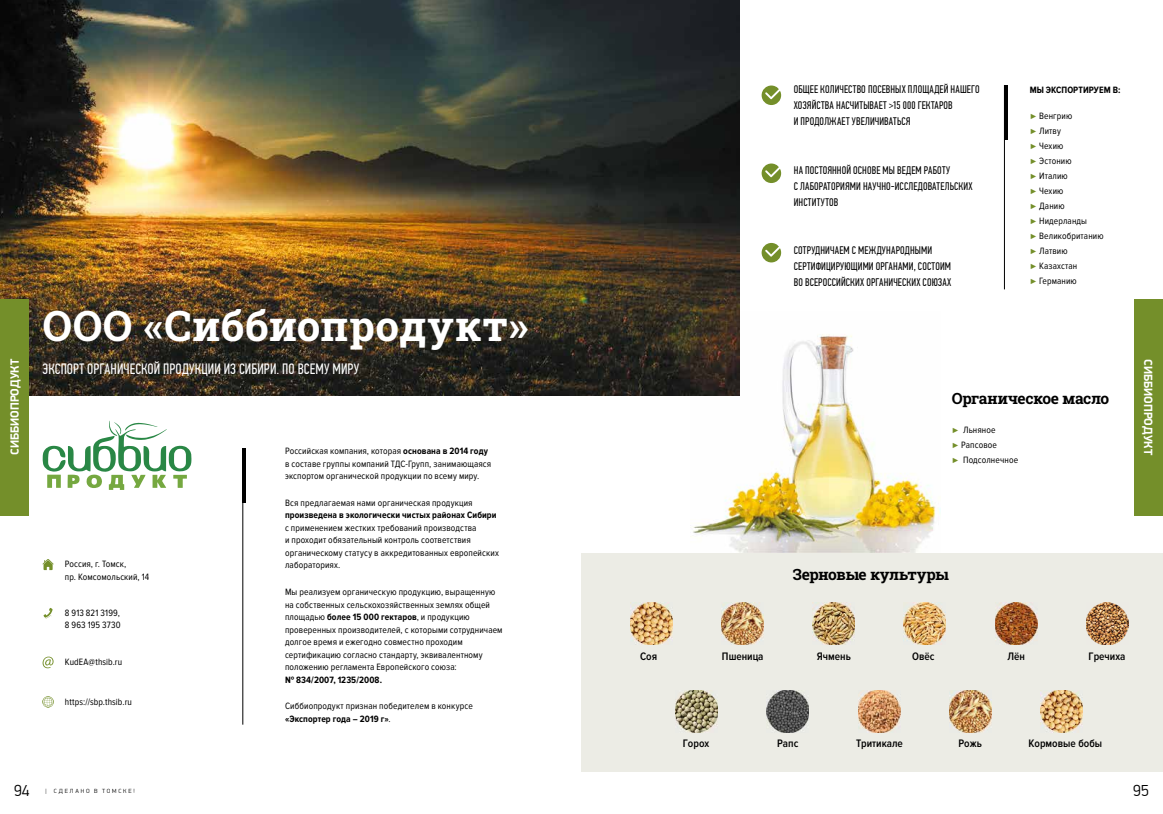
<style>
.page{position:relative;width:1163px;height:814px;background:#fff}
.page>*{position:absolute;margin:0;border:0;box-sizing:border-box;transform-origin:0 0}
.t1{font:42px "Roboto Slab";letter-spacing:.005em;color:#fff}
.t2{font:300 16px "PF Din Display Pro";color:#000}
.t3{font:15.5px "Roboto Slab";letter-spacing:-.03em;color:#000}
.t4{font:15px "PF Din Text Comp Pro";letter-spacing:.005em;color:#fff}
.t5{font:700 12px "PF Din Display Pro";color:#fff}
.t6{font:600 11.3px "Proxima Nova Cond";color:#000}
.t7{font:11px/16px "PF Din Text Comp Pro";letter-spacing:.015em;color:#000}
.t8{font:9.5px/12.5px "Proxima Nova Cond";letter-spacing:.01em;color:#000}
.t9{font:700 9.5px "Proxima Nova Cond";letter-spacing:.01em;color:#000}
.t10{font:300 6px "PF Din Display Pro";letter-spacing:.295em;color:#000}
.s1{font-family:"Century Gothic";font-size:7.5px;color:#748f2a}
.s2{font-weight:700}
</style>
<div class="page">
<img style="left:690px;top:311px;width:250px;height:242px">
<img style="left:0;top:0;width:739px;height:395px">
<div style="left:0;top:298px;width:28px;height:217px;background:#748f2a"></div>
<div style="left:1134px;top:298px;width:28px;height:217px;background:#748f2a"></div>
<svg style="left:42px;top:559px;width:12px;height:11px"></svg>
<svg style="left:44px;top:608px;width:9px;height:10px"></svg>
<svg style="left:43px;top:656px;width:11px;height:12px"></svg>
<svg style="left:42px;top:696px;width:12px;height:11px"></svg>
<hr style="left:1003px;top:85px;width:1px;height:204px;background:#000">
<svg style="left:1003px;top:85px;width:4px;height:54px"></svg>
<svg style="left:761px;top:85px;width:20px;height:20px"></svg>
<svg style="left:765px;top:85px;width:17px;height:14px"></svg>
<div style="left:761px;top:243px;width:20px;height:19px;background:#748f2a;border-radius:50%"></div>
<svg style="left:765px;top:242px;width:17px;height:14px"></svg>
<svg style="left:761px;top:163px;width:20px;height:20px"></svg>
<svg style="left:765px;top:163px;width:17px;height:14px"></svg>
<svg style="left:43px;top:420px;width:148px;height:70px"></svg>
<hr style="left:242px;top:448px;width:1px;height:276px;background:#000">
<hr style="left:242px;top:448px;width:3px;height:54px;background:#000">
<div style="left:581px;top:553px;width:581px;height:218px;background:#ecece5"></div>
<img style="left:1086px;top:602px;width:42px;height:43px">
<img style="left:766px;top:690px;width:42px;height:42px">
<img style="left:949px;top:690px;width:42px;height:42px">
<img style="left:995px;top:602px;width:41px;height:43px">
<img style="left:675px;top:690px;width:42px;height:42px">
<img style="left:858px;top:690px;width:42px;height:42px">
<img style="left:812px;top:602px;width:42px;height:43px">
<img style="left:903px;top:602px;width:42px;height:43px">
<img style="left:721px;top:602px;width:42px;height:43px">
<img style="left:630px;top:602px;width:42px;height:43px">
<img style="left:1040px;top:690px;width:42px;height:42px">
<h1 class="t1" style="left:43px;top:297px;width:487px">ООО «Сиббиопродукт»</h1>
<p class="t7" style="left:793px;top:82px;width:187px">ОБЩЕЕ КОЛИЧЕСТВО ПОСЕВНЫХ ПЛОЩАДЕЙ НАШЕГО<br>ХОЗЯЙСТВА НАСЧИТЫВАЕТ &gt;15 000 ГЕКТАРОВ<br>И ПРОДОЛЖАЕТ УВЕЛИЧИВАТЬСЯ</p>
<p class="t7" style="left:793px;top:162px;width:180px">НА ПОСТОЯННОЙ ОСНОВЕ МЫ ВЕДЕМ РАБОТУ<br>С ЛАБОРАТОРИЯМИ НАУЧНО-ИССЛЕДОВАТЕЛЬСКИХ<br>ИНСТИТУТОВ</p>
<p class="t7" style="left:793px;top:242px;width:159px">СОТРУДНИЧАЕМ С МЕЖДУНАРОДНЫМИ<br>СЕРТИФИЦИРУЮЩИМИ ОРГАНАМИ, СОСТОИМ<br>ВО ВСЕРОССИЙСКИХ ОРГАНИЧЕСКИХ СОЮЗАХ</p>
<p class="t9" style="left:1029px;top:84px;width:92px">МЫ ЭКСПОРТИРУЕМ В:</p>
<p class="t8" style="left:1029px;top:109px;width:75px;line-height:15px"><span class="s1">►</span> Венгрию<br><span class="s1">►</span> Литву<br><span class="s1">►</span> Чехию<br><span class="s1">►</span> Эстонию<br><span class="s1">►</span> Италию<br><span class="s1">►</span> Чехию<br><span class="s1">►</span> Данию<br><span class="s1">►</span> Нидерланды<br><span class="s1">►</span> Великобританию <span class="s1">►</span> Латвию<br><span class="s1">►</span> Казахстан<br><span class="s1">►</span> Германию</p>
<p class="t5" style="left:7px;top:455px;width:98px;rotate:-90deg">СИББИОПРОДУКТ</p>
<p class="t5" style="left:1155px;top:359px;width:98px;rotate:90deg">СИББИОПРОДУКТ</p>
<h3 class="t4" style="left:43px;top:360px;width:318px">ЭКСПОРТ ОРГАНИЧЕСКОЙ ПРОДУКЦИИ ИЗ СИБИРИ. ПО ВСЕМУ МИРУ</h3>
<h3 class="t3" style="left:951px;top:388px;width:159px">Органическое масло</h3>
<p class="t8" style="left:951px;top:423px;width:68px;line-height:15px"><span class="s1">►</span> Льняное<br><span class="s1">►</span> Рапсовое<br><span class="s1">►</span> Подсолнечное</p>
<p class="t8" style="left:285px;top:445px;width:208px">Российская компания, которая <span class="s2">основана в 2014 году </span>в составе группы компаний ТДС-Групп, занимающаяся экспортом органической продукции по всему миру.</p>
<p class="t8" style="left:285px;top:496px;width:189px">Вся предлагаемая нами органическая продукция</p>
<p class="t9" style="left:285px;top:510px;width:213px">произведена в экологически чистых районах Сибири</p>
<p class="t8" style="left:285px;top:521px;width:215px">с применением жестких требований производства<br>и проходит обязательный контроль соответствия органическому статусу в аккредитованных европейских лабораториях.</p>
<p class="t8" style="left:285px;top:586px;width:219px">Мы реализуем органическую продукцию, выращенную на собственных сельскохозяйственных землях общей площадью <span class="s2">более 15 000 гектаров</span>, и продукцию проверенных производителей, с которыми сотрудничаем долгое время и ежегодно совместно проходим сертификацию согласно стандарту, эквивалентному положению регламента Европейского союза:</p>
<p class="t9" style="left:285px;top:674px;width:98px">№ 834/2007, 1235/2008.</p>
<p class="t8" style="left:285px;top:700px;width:189px">Сиббиопродукт признан победителем в конкурсе <span class="s2">«Экспортер года – 2019 г»</span>.</p>
<p class="t8" style="left:65px;top:558px;width:86px">Россия, г. Томск,<br>пр. Комсомольский, 14</p>
<h3 class="t3" style="left:792px;top:564px;width:158px">Зерновые культуры</h3>
<p class="t8" style="left:65px;top:606px;width:57px">8 913 821 3199,<br>8 963 195 3730</p>
<p class="t6" style="left:640px;top:650px;width:19px">Соя</p>
<p class="t6" style="left:721px;top:650px;width:43px">Пшеница</p>
<p class="t6" style="left:816px;top:650px;width:35px">Ячмень</p>
<p class="t6" style="left:912px;top:650px;width:24px">Овёс</p>
<p class="t6" style="left:1007px;top:650px;width:19px">Лён</p>
<p class="t6" style="left:1088px;top:650px;width:38px">Гречиха</p>
<p class="t8" style="left:65px;top:656px;width:59px">KudEA@thsib.ru</p>
<p class="t8" style="left:65px;top:695px;width:69px">https://sbp.thsib.ru</p>
<p class="t6" style="left:682px;top:737px;width:28px">Горох</p>
<p class="t6" style="left:777px;top:737px;width:23px">Рапс</p>
<p class="t6" style="left:855px;top:737px;width:48px">Тритикале</p>
<p class="t6" style="left:958px;top:737px;width:25px">Рожь</p>
<p class="t6" style="left:1028px;top:737px;width:75px">Кормовые бобы</p>
<h2 class="t2" style="left:14px;top:781px;width:17px">94</h2>
<p class="t10" style="left:45px;top:787px;width:91px">| СДЕЛАНО В ТОМСКЕ!</p>
<h2 class="t2" style="left:1132px;top:781px;width:17px">95</h2>
</div>
